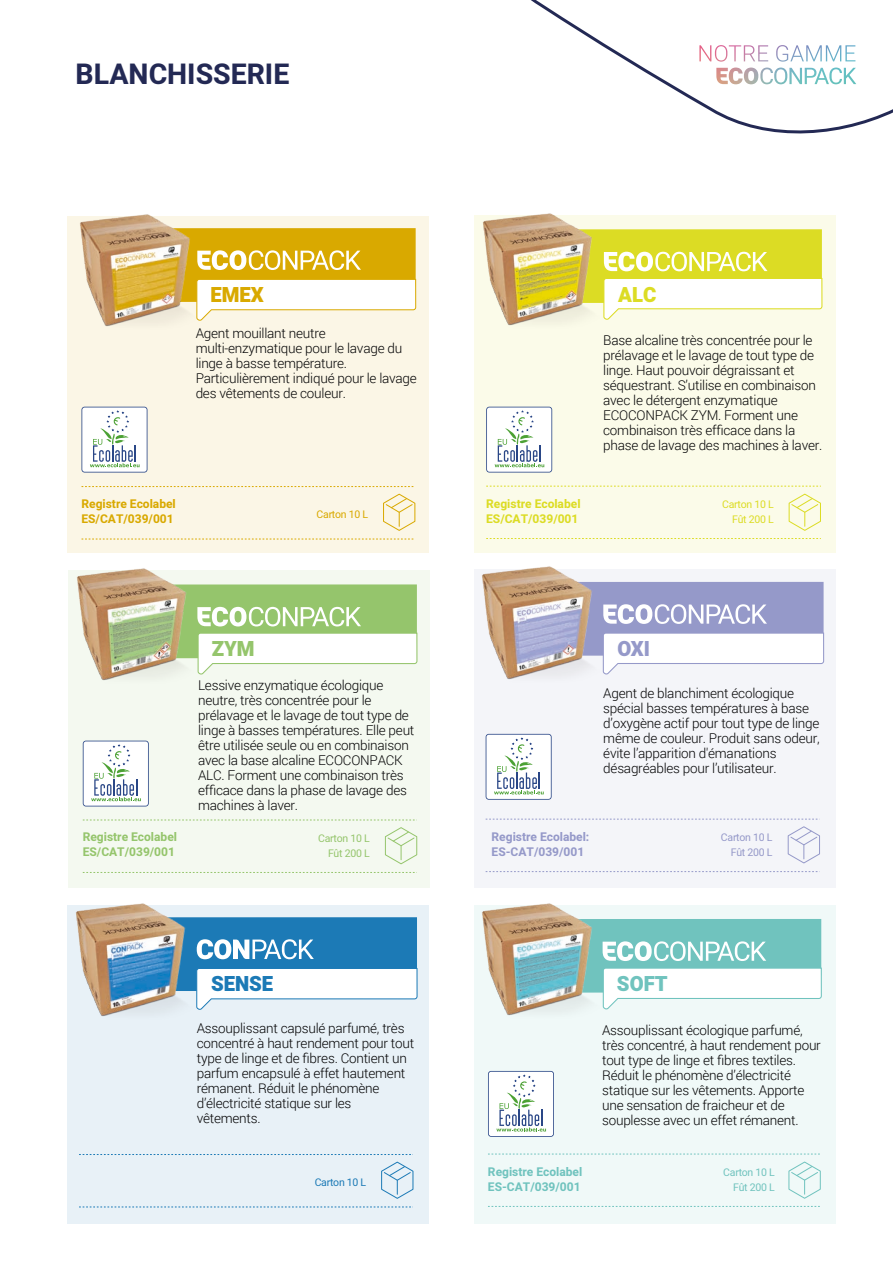
<style>
.page{position:relative;width:893px;height:1263px;background:#fff}
.page>*{position:absolute;margin:0;border:0;box-sizing:border-box;transform-origin:0 0}
.t1{font:700 28.35px "Heebo";color:#232954}
.t2{font:900 20.85px "Heebo";color:#1c7ab6}
.t3{font:900 20.85px "Heebo";color:#70c3be}
.t4{font:900 20.85px "Heebo";color:#d9a900}
.t5{font:900 20.85px "Heebo";color:#9599c9}
.t6{font:900 20.85px "Heebo";color:#dcdc24}
.t7{font:900 20.85px "Heebo";color:#95c56c}
.t8{font:300 13.5px/15px "Roboto";letter-spacing:-.015em;color:#020203}
.t9{font:700 12px/15px "Heebo";color:#9599c9}
.t10{font:700 12px/15px "Heebo";color:#70c3be}
.t11{font:700 12px/15px "Heebo";color:#dcdc24}
.t12{font:700 12px/15px "Heebo";color:#d9a900}
.t13{font:700 12px/15px "Heebo";color:#95c56c}
.t14{font:10.5px/15px "Heebo";letter-spacing:-.025em;color:#9599c9;text-align:right}
.t15{font:10.5px/15px "Heebo";letter-spacing:-.025em;color:#70c3be;text-align:right}
.t16{font:10.5px/15px "Heebo";letter-spacing:-.025em;color:#dcdc24;text-align:right}
.t17{font:10.5px/15px "Heebo";letter-spacing:-.025em;color:#95c56c;text-align:right}
.t18{font:10.5px "Heebo";letter-spacing:-.025em;color:#1c7ab6}
.t19{font:10.5px "Heebo";letter-spacing:-.025em;color:#d9a900}
</style>
<div class="page">
<div style="left:67px;top:216px;width:362px;height:336px;background:#fbf6e6"></div>
<div style="left:474px;top:569px;width:361px;height:319px;background:#f4f5f9"></div>
<svg style="left:602px;top:582px;width:223px;height:93px"></svg>
<svg style="left:486px;top:734px;width:66px;height:66px"></svg>
<svg style="left:787px;top:826px;width:33px;height:38px"></svg>
<svg style="left:486px;top:871px;width:332px;height:1px"></svg>
<svg style="left:486px;top:819px;width:332px;height:1px"></svg>
<img style="left:482px;top:566px;width:120px;height:113px">
<div style="left:474px;top:905px;width:361px;height:318px;background:#f0f9f8"></div>
<svg style="left:602px;top:919px;width:220px;height:91px"></svg>
<svg style="left:488px;top:1071px;width:66px;height:66px"></svg>
<svg style="left:488px;top:1206px;width:332px;height:1px"></svg>
<svg style="left:788px;top:1161px;width:33px;height:38px"></svg>
<svg style="left:488px;top:1154px;width:332px;height:1px"></svg>
<img style="left:482px;top:903px;width:120px;height:113px">
<div style="left:67px;top:905px;width:362px;height:318px;background:#e8f1f7"></div>
<svg style="left:381px;top:1161px;width:33px;height:38px"></svg>
<svg style="left:79px;top:1206px;width:334px;height:1px"></svg>
<svg style="left:79px;top:1154px;width:334px;height:1px"></svg>
<svg style="left:196px;top:917px;width:222px;height:93px;background:#87b8d8"></svg>
<img style="left:76px;top:903px;width:120px;height:113px">
<div style="left:475px;top:215px;width:361px;height:337px;background:#fbfbe9"></div>
<svg style="left:603px;top:229px;width:220px;height:91px;background:#eded90"></svg>
<svg style="left:486px;top:407px;width:66px;height:65px;background:#e0e7e8"></svg>
<svg style="left:486px;top:538px;width:335px;height:1px"></svg>
<svg style="left:81px;top:407px;width:66px;height:65px;background:#e0e7e8"></svg>
<svg style="left:788px;top:493px;width:33px;height:38px"></svg>
<svg style="left:486px;top:486px;width:335px;height:1px"></svg>
<img style="left:474px;top:213px;width:129px;height:122px">
<div style="left:69px;top:570px;width:361px;height:318px;background:#f4f9f0"></div>
<svg style="left:197px;top:584px;width:221px;height:91px"></svg>
<svg style="left:83px;top:741px;width:66px;height:65px"></svg>
<svg style="left:385px;top:827px;width:33px;height:38px"></svg>
<svg style="left:83px;top:872px;width:334px;height:1px"></svg>
<svg style="left:83px;top:820px;width:334px;height:1px"></svg>
<img style="left:68px;top:568px;width:129px;height:121px">
<svg style="left:531px;top:0;width:362px;height:134px"></svg>
<svg style="left:383px;top:493px;width:33px;height:38px"></svg>
<svg style="left:82px;top:539px;width:332px;height:1px"></svg>
<svg style="left:82px;top:486px;width:332px;height:1px"></svg>
<img style="left:80px;top:214px;width:93px;height:112px">
<svg style="left:110px;top:228px;width:307px;height:93px;background:#e5ca77"></svg>
<h1 class="t1" style="left:76px;top:54px;width:215px">BLANCHISSERIE</h1>
<h2 class="t4" style="left:211px;top:280px;width:55px">EMEX</h2>
<p class="t8" style="left:196px;top:325px;width:223px">Agent mouillant neutre multi-enzymatique pour le lavage du linge à basse température.<br>Particulièrement indiqué pour le lavage des vêtements de couleur.</p>
<p class="t12" style="left:81px;top:496px;width:96px">Registre Ecolabel<br>ES/CAT/039/001</p>
<p class="t19" style="left:317px;top:507px;width:53px">Carton 10 L</p>
<p class="t13" style="left:83px;top:830px;width:96px">Registre Ecolabel<br>ES/CAT/039/001</p>
<h2 class="t7" style="left:212px;top:634px;width:44px">ZYM</h2>
<p class="t8" style="left:198px;top:677px;width:218px">Lessive enzymatique écologique neutre, très concentrée pour le prélavage et le lavage de tout type de linge à basses températures. Elle peut être utilisée seule ou en combinaison avec la base alcaline ECOCONPACK ALC. Forment une combinaison très efficace dans la phase de lavage des machines à laver.</p>
<p class="t17" style="left:318px;top:831px;width:53px">Carton 10 L<br>Fût 200 L</p>
<h2 class="t2" style="left:211px;top:969px;width:64px">SENSE</h2>
<p class="t8" style="left:197px;top:1021px;width:219px">Assouplissant capsulé parfumé, très concentré à haut rendement pour tout type de linge et de fibres. Contient un parfum encapsulé à effet hautement rémanent. Réduit le phénomène d’électricité statique sur les vêtements.</p>
<p class="t18" style="left:315px;top:1175px;width:53px">Carton 10 L</p>
<p class="t11" style="left:486px;top:496px;width:96px">Registre Ecolabel<br>ES/CAT/039/001</p>
<h2 class="t6" style="left:618px;top:280px;width:40px">ALC</h2>
<p class="t8" style="left:603px;top:333px;width:221px">Base alcaline très concentrée pour le prélavage et le lavage de tout type de linge. Haut pouvoir dégraissant et séquestrant. S’utilise en combinaison avec le détergent enzymatique ECOCONPACK ZYM. Forment une combinaison très efficace dans la phase de lavage des machines à laver.</p>
<p class="t16" style="left:722px;top:497px;width:53px">Carton 10 L<br>Fût 200 L</p>
<h2 class="t5" style="left:618px;top:634px;width:34px">OXI</h2>
<p class="t8" style="left:603px;top:685px;width:218px">Agent de blanchiment écologique spécial basses températures à base d’oxygène actif pour tout type de linge même de couleur. Produit sans odeur, évite l’apparition d'émanations désagréables pour l’utilisateur.</p>
<p class="t9" style="left:492px;top:829px;width:99px">Registre Ecolabel:<br>ES-CAT/039/001</p>
<p class="t14" style="left:721px;top:830px;width:53px">Carton 10 L<br>Fût 200 L</p>
<p class="t10" style="left:488px;top:1164px;width:96px">Registre Ecolabel<br>ES-CAT/039/001</p>
<h2 class="t3" style="left:617px;top:969px;width:52px">SOFT</h2>
<p class="t8" style="left:602px;top:1022px;width:220px">Assouplissant écologique parfumé, très concentré, à haut rendement pour tout type de linge et fibres textiles.<br>Réduit le phénomène d’électricité statique sur les vêtements. Apporte une sensation de fraicheur et de souplesse avec un effet rémanent.</p>
<p class="t15" style="left:723px;top:1164px;width:53px">Carton 10 L<br>Fût 200 L</p>
</div>
